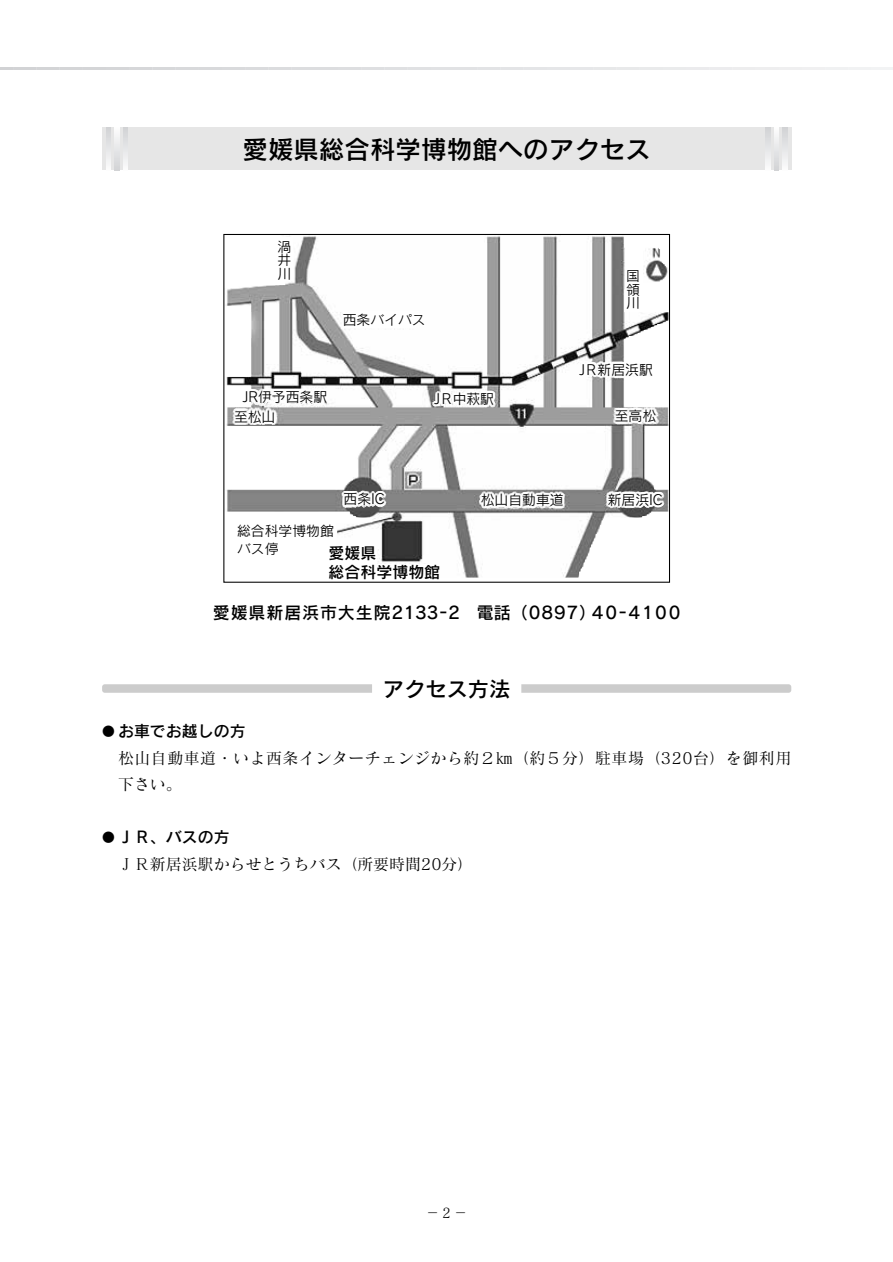
<style>
.page{position:relative;width:893px;height:1262px;background:#fff}
.page>*{position:absolute;margin:0;border:0;box-sizing:border-box;transform-origin:0 0}
.t1{font:25.5px "Rodin Pro DB";color:#000}
.t2{font:21.3px "Rodin Pro DB";color:#000}
.t3{font:16.95px "Rodin Pro DB";letter-spacing:.05em;color:#000}
.t4{font:15.9px/26.5px "Matisse Pro M";letter-spacing:.03em;color:#000}
.t5{font:15.9px/19px "Rodin Pro DB";color:#000}
.t6{font:15.9px "Matisse Pro M";color:#000}
.t7{font:13.8px "Rodin Pro M";color:#fff}
.t8{font:13.8px/13.8px "Rodin Pro M";color:#000;text-align:justify}
.t9{font:13.8px "Matisse Pro M";color:#000;scale:.95 1}
.s1{font-size:12.75px}
</style>
<div class="page">
<div style="left:102px;top:684px;width:689px;height:9px;background:#ccc;border-radius:3px"></div>
<div style="left:373px;top:676px;width:147px;height:28px;background:#fff"></div>
<div style="left:102px;top:128px;width:689px;height:42px;background:#e6e6e6"></div>
<svg style="left:106px;top:128px;width:22px;height:43px"></svg>
<svg style="left:765px;top:128px;width:22px;height:43px"></svg>
<img style="left:226px;top:236px;width:442px;height:342px">
<div style="left:223px;top:234px;width:447px;height:349px;border:1px solid #000"></div>
<div style="left:343px;top:311px;width:76px;height:17px;background:#fff"></div>
<div style="left:278px;top:237px;width:15px;height:44px;background:#fff"></div>
<div style="left:237px;top:520px;width:99px;height:40px;background:#fff"></div>
<div style="left:625px;top:245px;width:17px;height:48px;background:#fff"></div>
<div style="left:328px;top:546px;width:48px;height:17px;background:#fff"></div>
<div style="left:328px;top:563px;width:106px;height:16px;background:#fff"></div>
<h1 class="t1" style="left:242px;top:139px;width:410px">愛媛県総合科学博物館へのアクセス</h1>
<p class="t8" style="left:277px;top:241px;width:15px">渦井川</p>
<p class="t8" style="left:343px;top:314px;width:84px">西条バイパス</p>
<p class="t7" style="left:245px;top:391px;width:86px">JR伊予西条駅</p>
<p class="t7" style="left:436px;top:393px;width:61px">JR中萩駅</p>
<p class="t8" style="left:626px;top:270px;width:15px">国領川</p>
<p class="t7" style="left:581px;top:363px;width:75px">JR新居浜駅</p>
<p class="t7" style="left:236px;top:410px;width:43px">至松山</p>
<p class="t7" style="left:616px;top:409px;width:43px">至高松</p>
<p class="t7" style="left:345px;top:493px;width:43px">西条IC</p>
<p class="t7" style="left:482px;top:494px;width:84px">松山自動車道</p>
<p class="t7" style="left:609px;top:493px;width:56px">新居浜IC</p>
<p class="t8" style="left:237px;top:524px;width:98px;line-height:18px">総合科学博物館バス停</p>
<p class="t5" style="left:328px;top:545px;width:113px">愛媛県<br>総合科学博物館</p>
<p class="t3" style="left:213px;top:606px;width:469px">愛媛県新居浜市大生院2133-2 電話（0897）40-4100</p>
<h2 class="t2" style="left:383px;top:681px;width:129px">アクセス方法</h2>
<p class="t5" style="left:102px;top:724px;width:145px"><span class="s1">●</span> お車でお越しの方</p>
<p class="t4" style="left:118px;top:746px;width:674px">松山自動車道・いよ西条インターチェンジから約２㎞（約５分）駐車場（320台）を御利用下さい。</p>
<p class="t5" style="left:102px;top:830px;width:129px"><span class="s1">●</span> ＪＲ、バスの方</p>
<p class="t6" style="left:118px;top:858px;width:357px">ＪＲ新居浜駅からせとうちバス（所要時間20分）</p>
<p class="t9" style="left:426px;top:1207px;width:45px">－2－</p>
</div>
